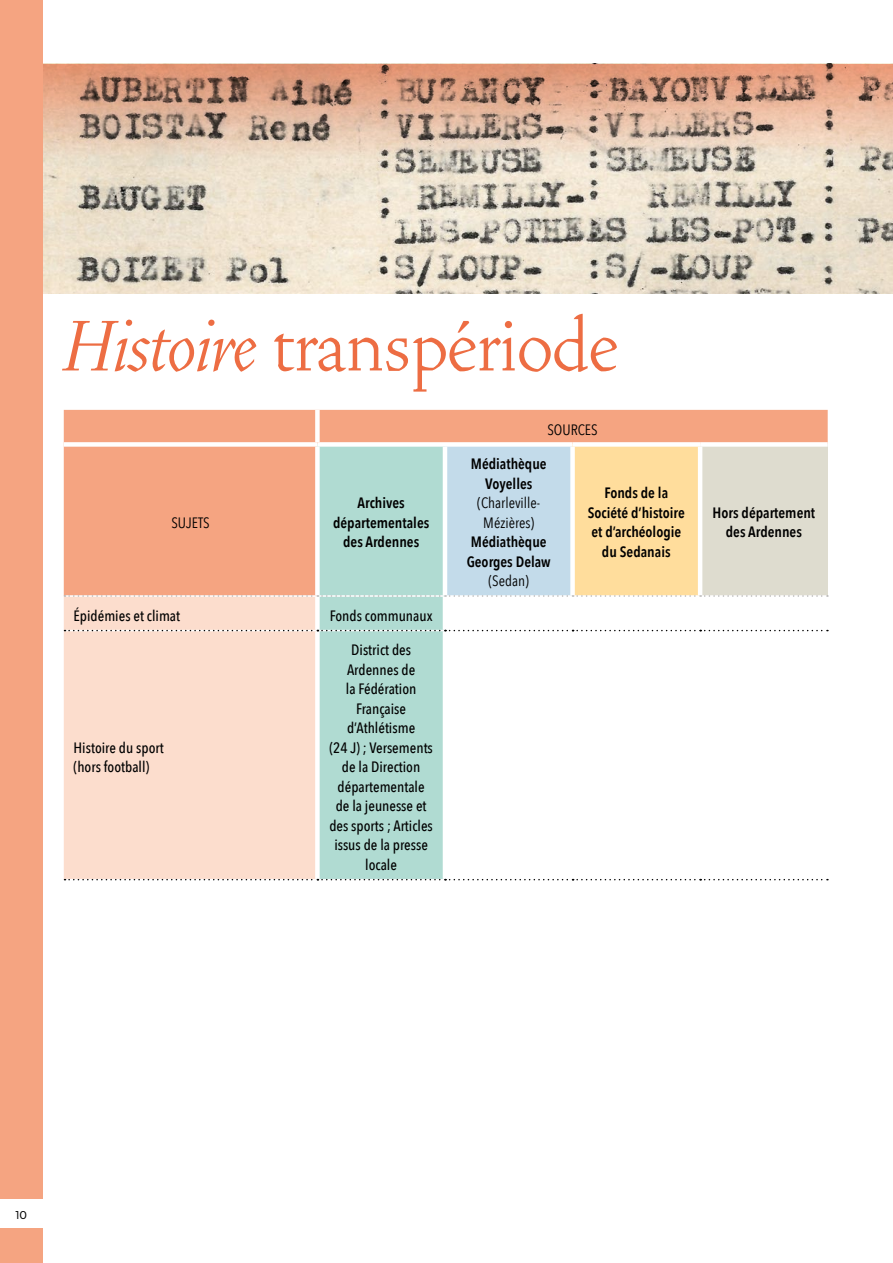
<style>
.page{position:relative;width:893px;height:1263px;background:#fff}
.page>*{position:absolute;margin:0;border:0;box-sizing:border-box;transform-origin:0 0}
.t1{font:300 90px "Vendetta OT";letter-spacing:-.02em;color:#ed6d43}
.t2{font:500 15px/19.5px "Avenir Next Condensed";color:#000}
.t3{font:600 15px/19.5px "Avenir Next Condensed";color:#000;text-align:center}
.t4{font:15px/19.5px "Avenir Next Condensed";color:#000;text-align:center}
.t5{font:300 12px "Mundial";color:#000}
.s1{font-style:italic}
</style>
<div class="page">
<img style="left:43px;top:214px;width:850px;height:80px">
<div style="left:64px;top:410px;width:764px;height:186px;background:#f5a481"></div>
<div style="left:317px;top:444px;width:128px;height:152px;background:#b0dbd2"></div>
<div style="left:445px;top:444px;width:128px;height:152px;background:#c3dbea"></div>
<div style="left:573px;top:444px;width:127px;height:152px;background:#ffdd9c"></div>
<div style="left:700px;top:444px;width:128px;height:152px;background:#dedccf"></div>
<div style="left:315px;top:410px;width:5px;height:32px;background:#fff"></div>
<div style="left:64px;top:442px;width:253px;height:5px;background:#fff"></div>
<svg style="left:65px;top:595px;width:763px;height:285px"></svg>
<div style="left:317px;top:442px;width:128px;height:5px;background:#fff"></div>
<div style="left:315px;top:447px;width:5px;height:148px;background:#fff"></div>
<div style="left:445px;top:442px;width:128px;height:5px;background:#fff"></div>
<hr style="left:443px;top:447px;width:4px;height:148px;background:#fff">
<div style="left:573px;top:442px;width:127px;height:5px;background:#fff"></div>
<div style="left:570px;top:447px;width:5px;height:148px;background:#fff"></div>
<div style="left:700px;top:442px;width:128px;height:5px;background:#fff"></div>
<hr style="left:698px;top:447px;width:4px;height:148px;background:#fff">
<svg style="left:43px;top:64px;width:850px;height:150px;background:#d0b4a0"></svg>
<div style="left:0;top:0;width:43px;height:1199px;background:#f5a481"></div>
<div style="left:0;top:1229px;width:43px;height:34px;background:#f5a481"></div>
<h1 class="t1" style="left:64px;top:301px;width:556px"><span class="s1">Histoire</span> transpériode</h1>
<p class="t4" style="left:547px;top:419px;width:52px">SOURCES</p>
<p class="t4" style="left:171px;top:512px;width:40px">SUJETS</p>
<p class="t3" style="left:333px;top:493px;width:98px">Archives départementales des Ardennes</p>
<p class="t2" style="left:74px;top:606px;width:108px">Épidémies et climat</p>
<p class="t2" style="left:330px;top:606px;width:104px">Fonds communaux</p>
<p class="t2" style="left:74px;top:738px;width:92px">Histoire du sport (hors football)</p>
<p class="t2" style="left:329px;top:640px;width:105px;text-align:center">District des<br>Ardennes de<br>la Fédération<br>Française d’Athlétisme<br>(24 J) ; Versements de la Direction départementale de la jeunesse et des sports ; Articles issus de la presse locale</p>
<p class="t3" style="left:471px;top:454px;width:77px">Médiathèque<br>Voyelles</p>
<p class="t4" style="left:477px;top:492px;width:65px">(Charleville-<br>Mézières)</p>
<p class="t3" style="left:467px;top:532px;width:86px;text-align:left">Médiathèque<br>Georges Delaw</p>
<p class="t4" style="left:488px;top:570px;width:42px">(Sedan)</p>
<p class="t3" style="left:588px;top:483px;width:99px">Fonds de la<br>Société d’histoire et d’archéologie du Sedanais</p>
<p class="t3" style="left:713px;top:502px;width:104px">Hors département des Ardennes</p>
<p class="t5" style="left:16px;top:1205px;width:13px">10</p>
</div>
